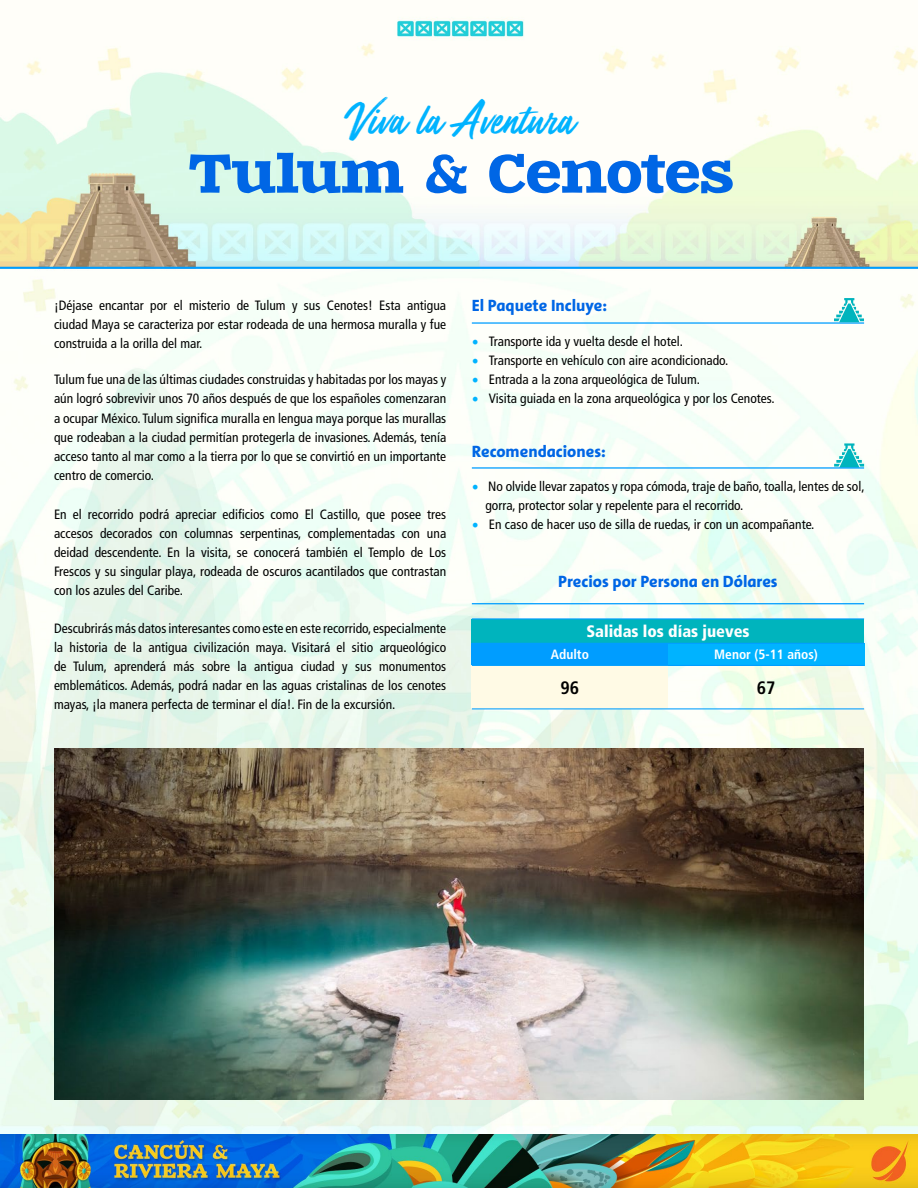
<style>
.page{position:relative;width:918px;height:1188px;background:#fff}
.page>*{position:absolute;margin:0;border:0;box-sizing:border-box;transform-origin:0 0}
.t1{font:52.5px "Zantroke";color:#0066e5}
.t2{font:45px "Mega Fresh";color:#00b3ff}
.t3{font:700 condensed 18px "Frutiger";color:#000}
.t4{font:800 16.5px "Whitbread Thesis";color:#0066e5}
.t5{font:900 condensed 16.5px "Frutiger";color:#fff}
.t6{font:condensed 13.5px/19.2px "Frutiger";color:#000;text-align:justify}
.t7{font:700 condensed 13.5px "Frutiger";color:#fff}
.s1{font-family:"Minion Pro";font-stretch:normal;font-size:18px;color:#00b3ff}
</style>
<div class="page">
<img style="left:0;top:17px;width:918px;height:1117px">
<img style="left:0;top:1134px;width:918px;height:54px">
<hr style="left:0;top:267px;width:918px;height:2px;background:#009dff">
<img style="left:54px;top:748px;width:810px;height:351px">
<div style="left:472px;top:619px;width:392px;height:24px;background:#00b4bd"></div>
<div style="left:472px;top:643px;width:196px;height:22px;background:#009dff"></div>
<div style="left:668px;top:643px;width:196px;height:22px;background:#00b3ff"></div>
<div style="left:472px;top:665px;width:196px;height:44px;background:#fffae5"></div>
<hr style="left:472px;top:618px;width:196px;height:1px;background:#009dff">
<hr style="left:668px;top:618px;width:196px;height:1px;background:#009dff">
<hr style="left:668px;top:643px;width:196px;height:1px;background:#009dff">
<hr style="left:472px;top:665px;width:196px;height:1px;background:#009dff">
<hr style="left:472px;top:708px;width:196px;height:1px;background:#009dff">
<hr style="left:668px;top:665px;width:196px;height:1px;background:#009dff">
<hr style="left:668px;top:708px;width:196px;height:1px;background:#009dff">
<hr style="left:472px;top:322px;width:392px;height:2px;background:#009dff">
<hr style="left:472px;top:603px;width:392px;height:1px;background:#009dff">
<svg style="left:834px;top:443px;width:30px;height:24px"></svg>
<hr style="left:472px;top:467px;width:392px;height:2px;background:#009dff">
<svg style="left:834px;top:298px;width:30px;height:24px"></svg>
<h2 class="t2" style="left:345px;top:96px;width:231px">Viva la Aventura</h2>
<h1 class="t1" style="left:189px;top:138px;width:547px">Tulum &amp; Cenotes</h1>
<p class="t6" style="left:54px;top:296px;width:394px">¡Déjase encantar por el misterio de Tulum y sus Cenotes! Esta antigua ciudad Maya se caracteriza por estar rodeada de una hermosa muralla y fue construida a la orilla del mar.</p>
<p class="t6" style="left:54px;top:370px;width:394px">Tulum fue una de las últimas ciudades construidas y habitadas por los mayas y aún logró sobrevivir unos 70 años después de que los españoles comenzaran a ocupar México. Tulum significa muralla en lengua maya porque las murallas que rodeaban a la ciudad permitían protegerla de invasiones. Además, tenía acceso tanto al mar como a la tierra por lo que se convirtió en un importante centro de comercio.</p>
<p class="t6" style="left:54px;top:504px;width:394px">En el recorrido podrá apreciar edificios como El Castillo, que posee tres accesos decorados con columnas serpentinas, complementadas con una deidad descendente. En la visita, se conocerá también el Templo de Los Frescos y su singular playa, rodeada de oscuros acantilados que contrastan con los azules del Caribe.</p>
<p class="t6" style="left:54px;top:618px;width:394px">Descubrirás más datos interesantes como este en este recorrido, especialmente la historia de la antigua civilización maya. Visitará el sitio arqueológico de Tulum, aprenderá más sobre la antigua ciudad y sus monumentos emblemáticos. Además, podrá nadar en las aguas cristalinas de los cenotes mayas, ¡la manera perfecta de terminar el día!. Fin de la excursión.</p>
<p class="t4" style="left:472px;top:296px;width:137px">El Paquete Incluye:</p>
<p class="t6" style="left:472px;top:332px;width:213px"><span class="s1">•</span> Transporte ida y vuelta desde el hotel.</p>
<p class="t6" style="left:472px;top:351px;width:258px"><span class="s1">•</span> Transporte en vehículo con aire acondicionado.</p>
<p class="t6" style="left:472px;top:370px;width:230px"><span class="s1">•</span> Entrada a la zona arqueológica de Tulum.</p>
<p class="t6" style="left:472px;top:389px;width:304px"><span class="s1">•</span> Visita guiada en la zona arqueológica y por los Cenotes.</p>
<p class="t4" style="left:472px;top:442px;width:136px">Recomendaciones:</p>
<p class="t6" style="left:485px;top:477px;width:381px;text-indent:-14px"><span class="s1">•</span> No olvide llevar zapatos y ropa cómoda, traje de baño, toalla, lentes de sol, gorra, protector solar y repelente para el recorrido.</p>
<p class="t6" style="left:472px;top:515px;width:344px"><span class="s1">•</span> En caso de hacer uso de silla de ruedas, ir con un acompañante.</p>
<p class="t4" style="left:558px;top:572px;width:221px">Precios por Persona en Dólares</p>
<p class="t5" style="left:586px;top:622px;width:165px">Salidas los días jueves</p>
<p class="t7" style="left:551px;top:647px;width:40px">Adulto</p>
<p class="t7" style="left:714px;top:647px;width:105px">Menor (5-11 años)</p>
<h3 class="t3" style="left:561px;top:677px;width:20px">96</h3>
<h3 class="t3" style="left:757px;top:677px;width:20px">67</h3>
</div>
